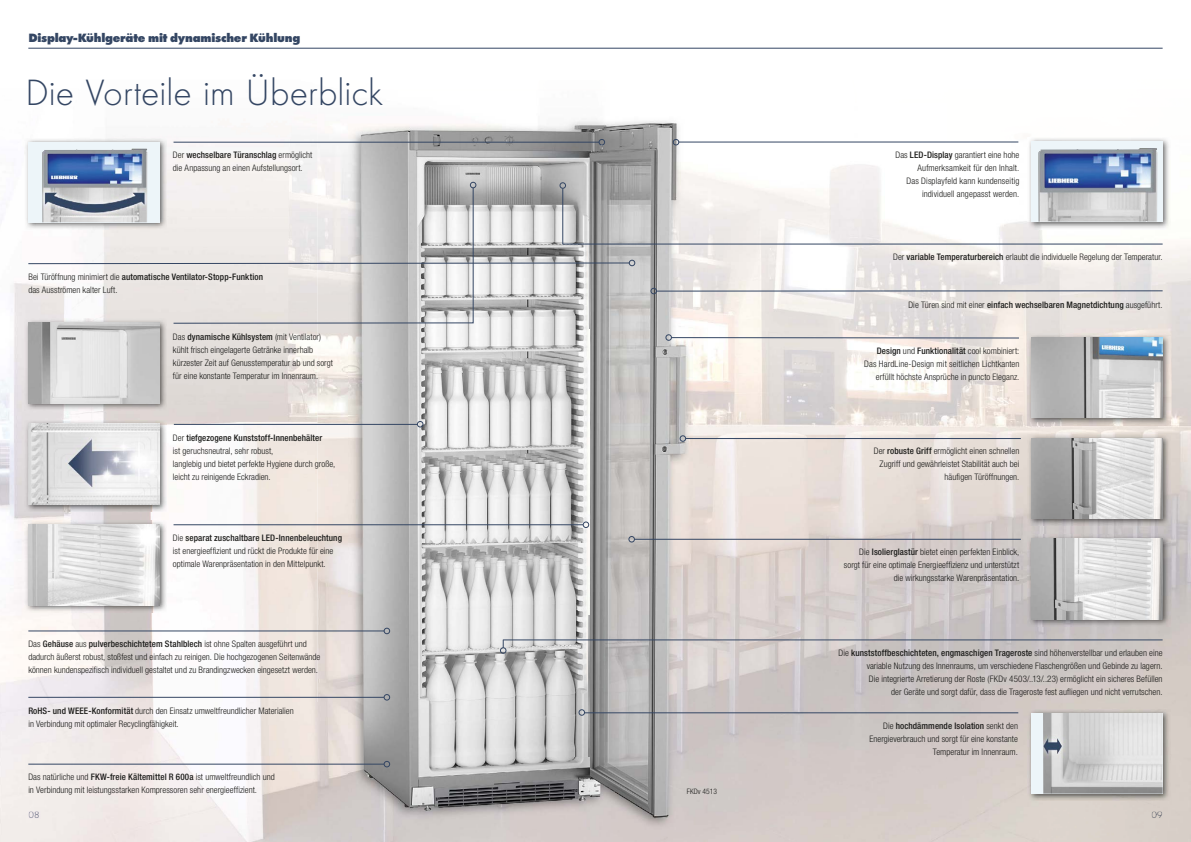
<style>
.page{position:relative;width:1191px;height:842px;background:#fff}
.page>*{position:absolute;margin:0;border:0;box-sizing:border-box;transform-origin:0 0}
.t1{font:300 38px "Futura";color:#344663}
.t2{font:700 expanded 12.5px "Futura";letter-spacing:-.02em;color:#344663}
.t3{font:300 10px "Futura";color:#4f556f}
.t4{font:300 10px "Futura";color:#344663}
.t5{font:300 condensed 9px/13px "Helvetica Neue LTW1 G";color:#1a1a18}
.t6{font:500 condensed 9px "Helvetica Neue LTW1 G";letter-spacing:.01em;color:#1a1a18}
.t7{font:300 condensed 7.5px "Helvetica Neue LTW1 G";color:#1a1a18}
.s1{font-weight:500}
.s2{font-weight:300}
</style>
<div class="page">
<img style="left:707px;top:141px;width:239px;height:701px">
<img style="left:0;top:139px;width:33px;height:703px">
<img style="left:139px;top:139px;width:178px;height:703px">
<img style="left:946px;top:139px;width:105px;height:703px">
<img style="left:1157px;top:243px;width:34px;height:599px">
<img style="left:33px;top:230px;width:106px;height:89px">
<img style="left:33px;top:410px;width:106px;height:10px">
<img style="left:1051px;top:425px;width:106px;height:9px">
<img style="left:33px;top:512px;width:106px;height:9px">
<img style="left:1051px;top:526px;width:106px;height:9px">
<img style="left:33px;top:612px;width:106px;height:230px">
<svg style="left:1151px;top:811px;width:11px;height:7px"></svg>
<svg style="left:29px;top:811px;width:12px;height:7px"></svg>
<img style="left:317px;top:126px;width:35px;height:716px">
<img style="left:672px;top:141px;width:35px;height:701px">
<div style="left:352px;top:829px;width:320px;height:13px;background:#d4cbc9"></div>
<img style="left:349px;top:117px;width:343px;height:712px">
<img style="left:25px;top:319px;width:142px;height:91px">
<img style="left:28px;top:323px;width:131px;height:80px">
<img style="left:1027px;top:137px;width:143px;height:92px">
<div style="left:1031px;top:141px;width:131px;height:81px;background:#edf5f9"></div>
<img style="left:1038px;top:148px;width:119px;height:74px">
<img style="left:1027px;top:535px;width:143px;height:92px">
<img style="left:1031px;top:539px;width:131px;height:80px">
<img style="left:1027px;top:709px;width:143px;height:92px">
<div style="left:1031px;top:713px;width:131px;height:81px;background:#edf5f9"></div>
<img style="left:1043px;top:713px;width:119px;height:81px">
<img style="left:25px;top:138px;width:142px;height:92px">
<div style="left:28px;top:142px;width:131px;height:80px;background:#edf5f9"></div>
<img style="left:42px;top:149px;width:106px;height:73px">
<svg style="left:173px;top:187px;width:300px;height:137px;background:#dbd9d7"></svg>
<svg style="left:470px;top:182px;width:6px;height:6px"></svg>
<svg style="left:28px;top:260px;width:607px;height:6px;background:#c1c3c7"></svg>
<hr style="left:173px;top:142px;width:426px;height:1px;background:#344663">
<svg style="left:599px;top:139px;width:6px;height:6px"></svg>
<hr style="left:634px;top:539px;width:386px;height:1px;background:#344663">
<svg style="left:628px;top:536px;width:6px;height:6px"></svg>
<hr style="left:685px;top:438px;width:335px;height:1px;background:#344663">
<svg style="left:680px;top:435px;width:6px;height:6px"></svg>
<hr style="left:173px;top:524px;width:410px;height:1px;background:#344663">
<svg style="left:583px;top:522px;width:6px;height:6px"></svg>
<hr style="left:174px;top:424px;width:243px;height:1px;background:#344663">
<svg style="left:417px;top:421px;width:6px;height:6px"></svg>
<hr style="left:584px;top:712px;width:434px;height:1px;background:#344663">
<svg style="left:579px;top:709px;width:6px;height:6px"></svg>
<hr style="left:28px;top:48px;width:1134px;height:1px;background:#344663">
<div style="left:560px;top:182px;width:6px;height:7px;border:1px solid #344663;border-radius:50%"></div>
<hr style="left:563px;top:244px;width:599px;height:1px;background:#344663">
<hr style="left:562px;top:189px;width:1px;height:55px;background:#344663">
<hr style="left:503px;top:640px;width:659px;height:1px;background:#344663">
<svg style="left:500px;top:640px;width:6px;height:13px"></svg>
<img style="left:25px;top:521px;width:142px;height:91px">
<img style="left:28px;top:524px;width:131px;height:81px">
<hr style="left:678px;top:142px;width:340px;height:1px;background:#344663">
<svg style="left:673px;top:139px;width:6px;height:6px"></svg>
<hr style="left:656px;top:291px;width:506px;height:1px;background:#344663">
<svg style="left:650px;top:288px;width:6px;height:6px"></svg>
<img style="left:1027px;top:434px;width:143px;height:92px">
<img style="left:1031px;top:438px;width:131px;height:81px">
<img style="left:1027px;top:334px;width:143px;height:91px">
<img style="left:1031px;top:337px;width:131px;height:81px">
<div style="left:665px;top:334px;width:6px;height:7px;border:1px solid #344663;border-radius:50%"></div>
<svg style="left:671px;top:337px;width:348px;height:1px"></svg>
<svg style="left:384px;top:628px;width:6px;height:6px"></svg>
<hr style="left:28px;top:631px;width:356px;height:1px;background:#344663">
<hr style="left:28px;top:697px;width:356px;height:1px;background:#344663">
<svg style="left:384px;top:694px;width:6px;height:6px"></svg>
<hr style="left:28px;top:764px;width:356px;height:1px;background:#344663">
<svg style="left:384px;top:761px;width:6px;height:6px"></svg>
<img style="left:25px;top:420px;width:142px;height:92px">
<img style="left:28px;top:424px;width:131px;height:80px">
<h2 class="t2" style="left:28px;top:33px;width:273px">Display-Kühlgeräte mit dynamischer Kühlung</h2>
<h1 class="t1" style="left:25px;top:77px;width:359px">Die Vorteile im Überblick</h1>
<p class="t5" style="left:173px;top:149px;width:141px">Der <span class="s1">wechselbare Türanschlag</span> ermöglicht die Anpassung an einen Aufstellungsort.</p>
<p class="t5" style="left:28px;top:271px;width:236px">Bei Türöffnung minimiert die <span class="s1">automatische Ventilator-Stopp-Funktion </span>das Ausströmen kalter Luft.</p>
<p class="t5" style="left:173px;top:331px;width:162px">Das <span class="s1">dynamische Kühlsystem</span> (mit Ventilator) kühlt frisch eingelagerte Getränke innerhalb kürzester Zeit auf Genusstemperatur ab und sorgt für eine konstante Temperatur im Innenraum.</p>
<p class="t5" style="left:173px;top:432px;width:164px">Der <span class="s1">tiefgezogene Kunststoff-Innenbehälter<br></span>ist geruchsneutral, sehr robust,<br>langlebig und bietet perfekte Hygiene durch große, leicht zu reinigende Eckradien.</p>
<p class="t5" style="left:173px;top:532px;width:170px">Die <span class="s1">separat zuschaltbare LED-Innenbeleuchtung </span>ist energieeffizient und rückt die Produkte für eine optimale Warenpräsentation in den Mittelpunkt.</p>
<p class="t5" style="left:28px;top:639px;width:294px">Das <span class="s1">Gehäuse</span> aus <span class="s1">pulverbeschichtetem Stahlblech</span> ist ohne Spalten ausgeführt und dadurch äußerst robust, stoßfest und einfach zu reinigen. Die hochgezogenen Seitenwände können kundenspezifisch individuell gestaltet und zu Brandingzwecken eingesetzt werden.</p>
<p class="t5" style="left:28px;top:705px;width:267px"><span class="s1">RoHS- und WEEE-Konformität</span> durch den Einsatz umweltfreundlicher Materialien in Verbindung mit optimaler Recyclingfähigkeit.</p>
<p class="t5" style="left:28px;top:771px;width:248px">Das natürliche und <span class="s1">FKW-freie Kältemittel R 600a</span> ist umweltfreundlich und in Verbindung mit leistungsstarken Kompressoren sehr energieeffizient.</p>
<p class="t7" style="left:687px;top:788px;width:31px">FKDv 4513</p>
<p class="t5" style="left:895px;top:149px;width:125px;text-align:right">Das <span class="s1">LED-Display</span> garantiert eine hohe Aufmerksamkeit für den Inhalt.<br>Das Displayfeld kann kundenseitig individuell angepasst werden.</p>
<p class="t5" style="left:893px;top:251px;width:271px">Der <span class="s1">variable Temperaturbereich</span> erlaubt die individuelle Regelung der Temperatur.</p>
<p class="t6" style="left:908px;top:301px;width:256px"><span class="s2">Die Türen sind mit einer</span> einfach wechselbaren Magnetdichtung <span class="s2">ausgeführt.</span></p>
<p class="t5" style="left:864px;top:345px;width:157px;text-align:right"><span class="s1">Design</span> und <span class="s1">Funktionalität</span> cool kombiniert:<br>Das HardLine-Design mit seit lichen Lichtkanten erfüllt höchste Ansprüche in puncto Eleganz.</p>
<p class="t5" style="left:873px;top:446px;width:147px;text-align:right">Der <span class="s1">robuste Griff</span> ermöglicht einen schnellen<br>Zugriff und gewährleistet Stabilität auch bei häufigen Türöffnungen.</p>
<p class="t5" style="left:844px;top:546px;width:177px;text-align:right">Die <span class="s1">Isolierglastür</span> bietet einen perfekten Einblick, sorgt für eine optimale Energieeffizienz und unterstützt die wirkungsstarke Warenpräsentation.</p>
<p class="t5" style="left:838px;top:647px;width:325px;text-align:right">Die <span class="s1">kunststoffbeschichteten, engmaschigen Trageroste</span> sind höhenverstellbar und erlauben eine variable Nutzung des Innenraums, um verschiedene Flaschengrößen und Gebinde zu lagern.<br>Die integrierte Arretierung der Roste (FKDv 4503/..13/..23) ermöglicht ein sicheres Befüllen<br>der Geräte und sorgt dafür, dass die Trageroste fest aufliegen und nicht verrutschen.</p>
<p class="t5" style="left:869px;top:720px;width:150px;text-align:right">Die <span class="s1">hochdämmende Isolation</span> senkt den<br>Energieverbrauch und sorgt für eine konstante<br>Temperatur im Innenraum.</p>
<p class="t3" style="left:28px;top:811px;width:13px">08</p>
<p class="t4" style="left:1151px;top:811px;width:13px">09</p>
</div>
